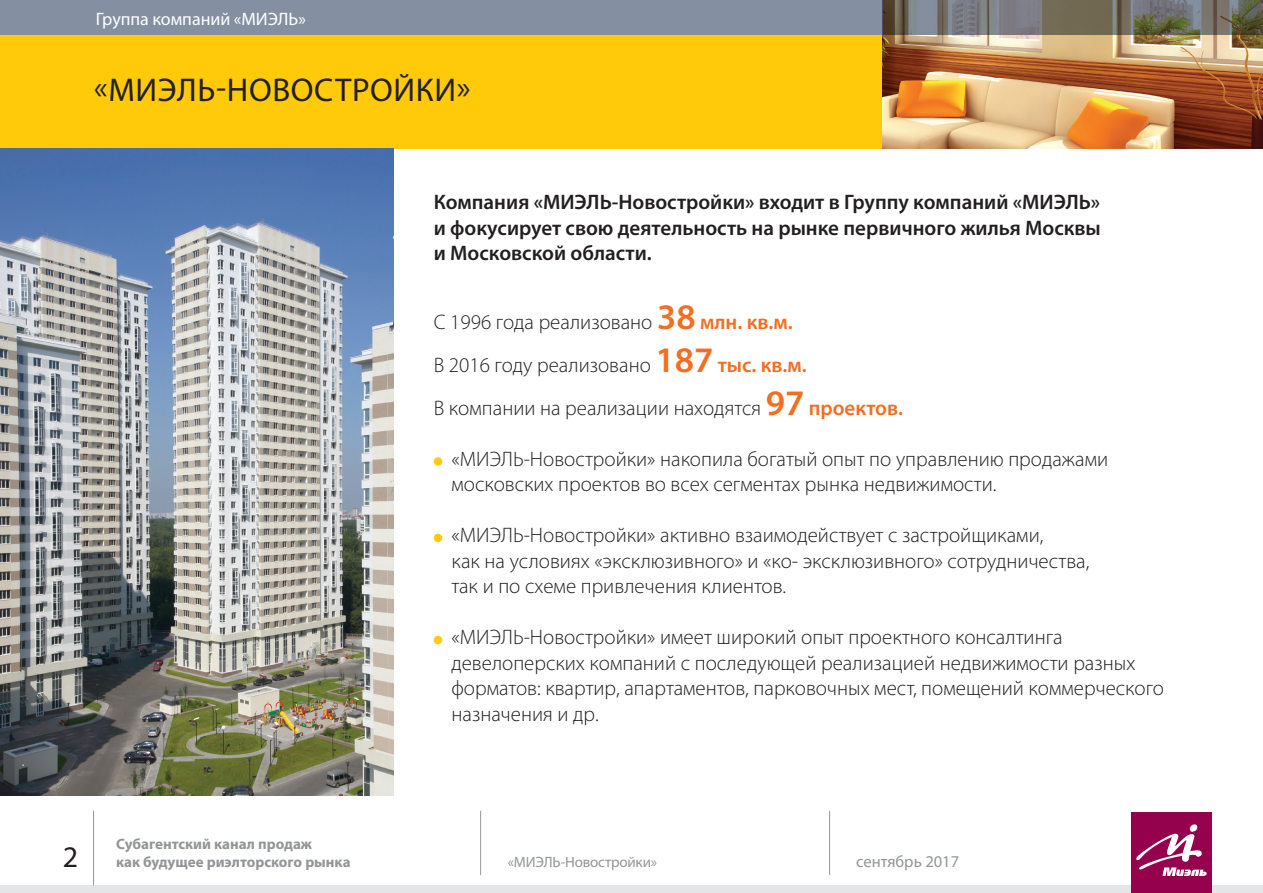
<style>
.page{position:relative;width:1263px;height:893px;background:#fff}
.page>*{position:absolute;margin:0;border:0;box-sizing:border-box;transform-origin:0 0}
.t1{font:33px "Myriad Pro";letter-spacing:.02em;color:#231f20}
.t2{font:30px "Myriad Pro";color:#231f20}
.t3{font:300 21px/25.5px "Myriad Pro";color:#231f20}
.t4{font:600 21px/25.5px "Myriad Pro";color:#231f20;text-align:justify}
.t5{font:18px "Myriad Pro";color:#fff}
.t6{font:16.5px "Myriad Pro";color:#939598}
.t7{font:700 15px/18px "Myriad Pro";color:#939598}
.t8{font:15px "Myriad Pro";letter-spacing:-.01em;color:#939598}
.s1{font-weight:600;font-size:36px;color:#f36e21}
.s2{font-weight:600;color:#f36e21}
</style>
<div class="page">
<div style="left:0;top:0;width:882px;height:149px;background:#feca0a"></div>
<img style="left:882px;top:34px;width:381px;height:115px">
<div style="left:0;top:0;width:882px;height:34px;background:#848fa1"></div>
<svg style="left:882px;top:0;width:381px;height:34px;background:#716f67"></svg>
<div style="left:434px;top:457px;width:8px;height:9px;background:#feca0a;border-radius:50%"></div>
<div style="left:434px;top:534px;width:8px;height:8px;background:#feca0a;border-radius:50%"></div>
<div style="left:434px;top:636px;width:8px;height:8px;background:#feca0a;border-radius:50%"></div>
<img style="left:0;top:149px;width:393px;height:646px">
<div style="left:1px;top:885px;width:1262px;height:8px;background:#e4e5e7"></div>
<hr style="left:93px;top:811px;width:1px;height:74px;background:#939598">
<hr style="left:480px;top:811px;width:1px;height:64px;background:#939598">
<hr style="left:829px;top:811px;width:1px;height:64px;background:#939598">
<div style="left:1131px;top:812px;width:81px;height:81px;background:#96014e"></div>
<svg style="left:1136px;top:824px;width:71px;height:52px"></svg>
<p class="t5" style="left:96px;top:8px;width:212px">Группа компаний «МИЭЛЬ»</p>
<p class="t1" style="left:94px;top:70px;width:378px">«МИЭЛЬ-НОВОСТРОЙКИ»</p>
<p class="t4" style="left:434px;top:189px;width:669px">Компания «МИЭЛЬ-Новостройки» входит в Группу компаний «МИЭЛЬ» и фокусирует свою деятельность на рынке первичного жилья Москвы и Московской области.</p>
<p class="t2" style="left:63px;top:839px;width:17px">2</p>
<p class="t7" style="left:116px;top:835px;width:236px">Субагентский канал продаж<br>как будущее риэлторского рынка</p>
<p class="t3" style="left:434px;top:309px;width:360px">С 1996 года реализовано <span class="s1">38</span> <span class="s2">млн. кв.м.</span></p>
<p class="t3" style="left:434px;top:352px;width:375px">В 2016 году реализовано <span class="s1">187</span> <span class="s2">тыс. кв.м.</span></p>
<p class="t3" style="left:434px;top:395px;width:471px">В компании на реализации находятся <span class="s1">97</span> <span class="s2">проектов.</span></p>
<p class="t3" style="left:451px;top:446px;width:658px">«МИЭЛЬ-Новостройки» накопила богатый опыт по управлению продажами московских проектов во всех сегментах рынка недвижимости.</p>
<p class="t3" style="left:451px;top:522px;width:639px">«МИЭЛЬ-Новостройки» активно взаимодействует с застройщиками,<br>как на условиях «эксклюзивного» и «ко- эксклюзивного» сотрудничества, так и по схеме привлечения клиентов.</p>
<p class="t3" style="left:451px;top:624px;width:714px">«МИЭЛЬ-Новостройки» имеет широкий опыт проектного консалтинга девелоперских компаний c последующей реализацией недвижимости разных форматов: квартир, апартаментов, парковочных мест, помещений коммерческого назначения и др.</p>
<p class="t8" style="left:508px;top:853px;width:151px">«МИЭЛЬ-Новостройки»</p>
<p class="t6" style="left:856px;top:852px;width:105px">сентябрь 2017</p>
</div>
